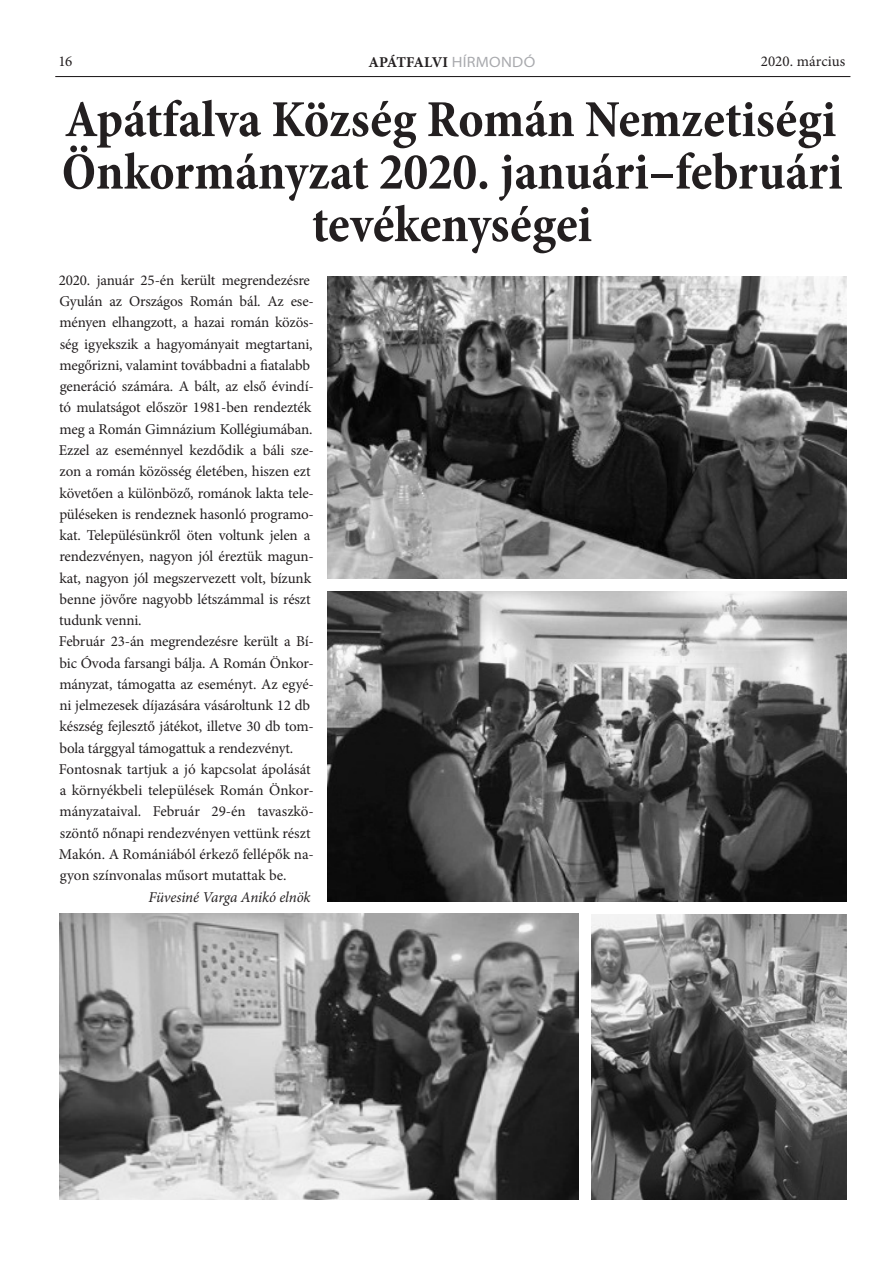
<style>
.page{position:relative;width:893px;height:1263px;background:#fff}
.page>*{position:absolute;margin:0;border:0;box-sizing:border-box;transform-origin:0 0}
.cím{font:700 condensed 52.5px/52.5px "Minion Pro";color:#231f20;text-align:center}
.t1{font:15px/21.3px "Minion Pro";letter-spacing:-.01em;color:#231f20}
.aláírás{font:italic 15px "Minion Pro";letter-spacing:-.01em;color:#231f20}
.t2{font:700 15px "Minion Pro";letter-spacing:-.025em;color:#231f20}
.t3{font:15px "Minion Pro";letter-spacing:.01em;color:#231f20}
.s1{font-family:"Myriad Pro";font-weight:400;font-stretch:semi-expanded;color:#a8a9ad}
</style>
<div class="page">
<hr style="left:55px;top:76px;width:795px;height:1px;background:#231f20">
<img style="left:60px;top:913px;width:518px;height:286px">
<img style="left:591px;top:914px;width:255px;height:285px">
<img style="left:327px;top:276px;width:519px;height:302px">
<img style="left:327px;top:591px;width:519px;height:310px">
<p class="t1" style="left:59px;top:51px;width:15px">16</p>
<p class="t2" style="left:368px;top:51px;width:168px">APÁTFALVI <span class="s1">HÍRMONDÓ</span></p>
<p class="t3" style="left:761px;top:51px;width:86px">2020. március</p>
<p class="cím" style="left:62px;top:93px;width:782px">Apátfalva Község Román Nemzetiségi<br>Önkormányzat 2020. januári–februári tevékenységei</p>
<p class="t1" style="left:59px;top:270px;width:257px">2020. január 25-én került megrendezésre Gyulán az Országos Román bál. Az ese&shy;ményen elhangzott, a hazai román közös&shy;ség igyekszik a hagyományait megtartani, megőrizni, valamint továbbadni a fiatalabb generáció számára. A bált, az első évindí&shy;tó mulatságot először 1981-ben rendezték meg a Román Gimnázium Kollégiumában.<br>Ezzel az eseménnyel kezdődik a báli sze&shy;zon a román közösség életében, hiszen ezt követően a különböző, románok lakta tele&shy;püléseken is rendeznek hasonló programo&shy;kat. Településünkről öten voltunk jelen a rendezvényen, nagyon jól éreztük magun&shy;kat, nagyon jól megszervezett volt, bízunk benne jövőre nagyobb létszámmal is részt tudunk venni.</p>
<p class="t1" style="left:59px;top:631px;width:257px">Február 23-án megrendezésre került a Bí&shy;bic Óvoda farsangi bálja. A Román Önkor&shy;mányzat, támogatta az eseményt. Az egyé&shy;ni jelmezesek díjazására vásároltunk 12 db készség fejlesztő játékot, illetve 30 db tom&shy;bola tárggyal támogattuk a rendezvényt.</p>
<p class="t1" style="left:59px;top:758px;width:257px">Fontosnak tartjuk a jó kapcsolat ápolását a környékbeli települések Román Önkor&shy;mányzataival. Február 29-én tavaszkö&shy;szöntő nőnapi rendezvényen vettünk részt Makón. A Romániából érkező fellépők na&shy;gyon színvonalas műsort mutattak be.</p>
<p class="aláírás" style="left:149px;top:886px;width:164px">Füvesiné Varga Anikó elnök</p>
</div>
